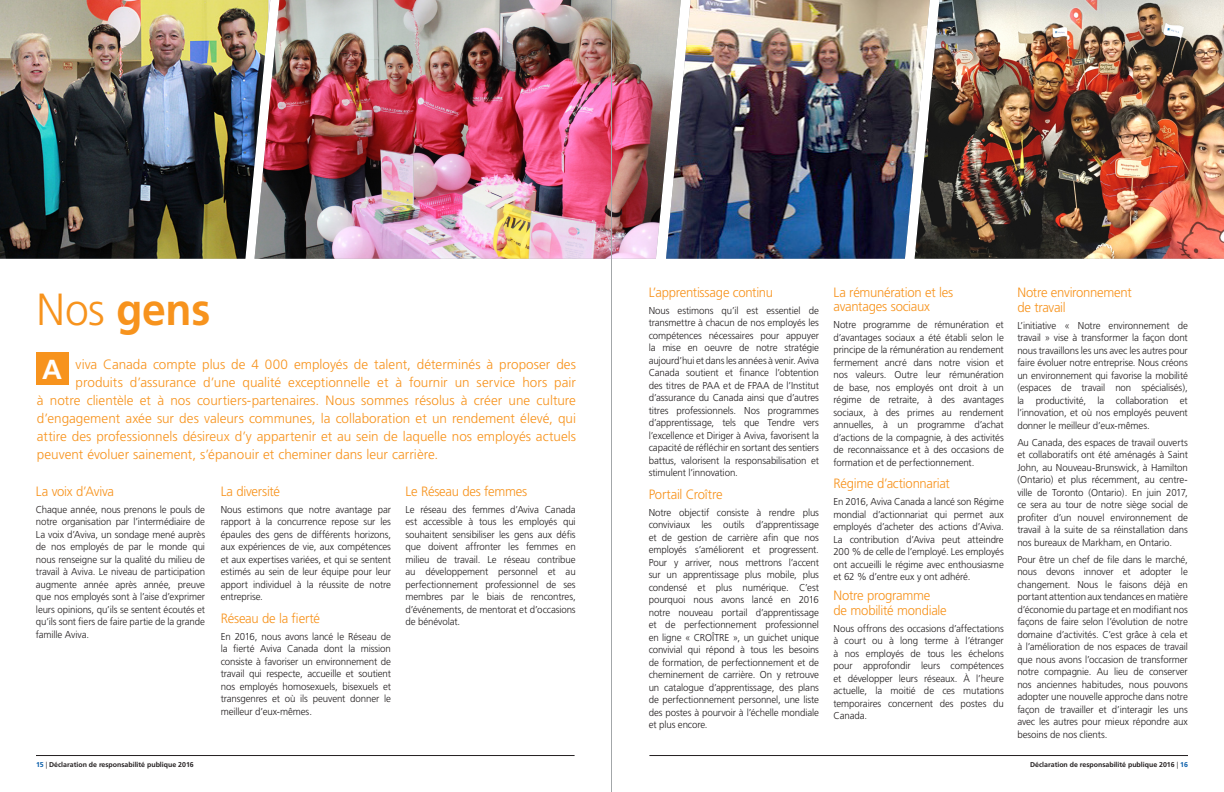
<style>
.page{position:relative;width:1224px;height:792px;background:#fff}
.page>*{position:absolute;margin:0;border:0;box-sizing:border-box;transform-origin:0 0}
.t1{font:700 45px "Frutiger";color:#f7931d;scale:.95 1}
.t2{font:700 27.5px "Frutiger";color:#fff}
.Title_Intro{font:300 13.5px/14.5px "Frutiger";letter-spacing:-.005em;color:#f7931d}
.Title_Intro-2{font:300 13.5px/15px "Frutiger";letter-spacing:-.025em;color:#f7931d}
.Body_Copy_1{font:300 10px/12.5px "Frutiger";letter-spacing:-.01em;color:#231f20;text-align:justify}
.t3{font:700 7px "Frutiger";color:#231f20}
.s1{font-weight:300}
.s2{color:#0158a6}
</style>
<div class="page">
<div style="left:36px;top:352px;width:32px;height:33px;background:#f7931d"></div>
<img style="left:270px;top:0;width:396px;height:259px">
<img style="left:0;top:0;width:270px;height:259px">
<img style="left:930px;top:0;width:294px;height:259px">
<hr style="left:611px;top:0;width:1px;height:792px;background:#a3a7a9">
<img style="left:666px;top:0;width:264px;height:259px">
<hr style="left:36px;top:755px;width:539px;height:1px;background:#231f20">
<hr style="left:649px;top:755px;width:539px;height:1px;background:#231f20">
<p class="t1" style="left:37px;top:283px;width:184px"><span class="s1">Nos</span> gens</p>
<p class="t2" style="left:42px;top:353px;width:21px">A</p>
<p class="Title_Intro" style="left:76px;top:357px;width:502px">viva Canada compte plus de 4 000 employés de talent, déterminés à proposer des</p>
<p class="Title_Intro" style="left:76px;top:375px;width:502px">produits d’assurance d’une qualité exceptionnelle et à fournir un service hors pair</p>
<p class="Title_Intro" style="left:37px;top:393px;width:541px">à notre clientèle et à nos courtiers-partenaires. Nous sommes résolus à créer une culture</p>
<p class="Title_Intro" style="left:37px;top:411px;width:541px">d’engagement axée sur des valeurs communes, la collaboration et un rendement élevé, qui</p>
<p class="Title_Intro" style="left:37px;top:429px;width:541px">attire des professionnels désireux d’y appartenir et au sein de laquelle nos employés actuels</p>
<p class="Title_Intro" style="left:37px;top:447px;width:403px">peuvent évoluer sainement, s’épanouir et cheminer dans leur carrière.</p>
<p class="Title_Intro" style="left:36px;top:484px;width:80px">La voix d’Aviva</p>
<p class="Body_Copy_1" style="left:36px;top:503px;width:171px">Chaque année, nous prenons le pouls de notre organisation par l’intermédiaire de La voix d’Aviva, un sondage mené auprès de nos employés de par le monde qui nous renseigne sur la qualité du milieu de travail à Aviva. Le niveau de participation augmente année après année, preuve que nos employés sont à l’aise d’exprimer leurs opinions, qu’ils se sentent écoutés et qu’ils sont fiers de faire partie de la grande famille Aviva.</p>
<p class="Title_Intro" style="left:221px;top:484px;width:61px">La diversité</p>
<p class="Body_Copy_1" style="left:221px;top:503px;width:172px">Nous estimons que notre avantage par rapport à la concurrence repose sur les épaules des gens de différents horizons, aux expériences de vie, aux compétences et aux expertises variées, et qui se sentent estimés au sein de leur équipe pour leur apport individuel à la réussite de notre entreprise.</p>
<p class="Title_Intro" style="left:221px;top:611px;width:101px">Réseau de la fierté</p>
<p class="Body_Copy_1" style="left:221px;top:630px;width:172px">En 2016, nous avons lancé le Réseau de la fierté Aviva Canada dont la mission consiste à favoriser un environnement de travail qui respecte, accueille et soutient nos employés homosexuels, bisexuels et transgenres et où ils peuvent donner le meilleur d’eux-mêmes.</p>
<p class="Title_Intro" style="left:405px;top:484px;width:123px">Le Réseau des femmes</p>
<p class="Body_Copy_1" style="left:405px;top:503px;width:172px">Le réseau des femmes d’Aviva Canada est accessible à tous les employés qui souhaitent sensibiliser les gens aux défis que doivent affronter les femmes en milieu de travail. Le réseau contribue au développement personnel et au perfectionnement professionnel de ses membres par le biais de rencontres, d’événements, de mentorat et d’occasions de bénévolat.</p>
<p class="Title_Intro" style="left:649px;top:285px;width:126px">L’apprentissage continu</p>
<p class="Body_Copy_1" style="left:649px;top:304px;width:172px">Nous estimons qu’il est essentiel de transmettre à chacun de nos employés les compétences nécessaires pour appuyer la mise en oeuvre de notre stratégie aujourd’hui et dans les années à venir. Aviva Canada soutient et finance l’obtention des titres de PAA et de FPAA de l’Institut d’assurance du Canada ainsi que d’autres titres professionnels. Nos programmes d’apprentissage, tels que Tendre vers l’excellence et Diriger à Aviva, favorisent la capacité de réfléchir en sortant des sentiers battus, valorisent la responsabilisation et stimulent l’innovation.</p>
<p class="Title_Intro" style="left:649px;top:487px;width:75px">Portail Croître</p>
<p class="Body_Copy_1" style="left:649px;top:506px;width:172px">Notre objectif consiste à rendre plus conviviaux les outils d’apprentissage et de gestion de carrière afin que nos employés s’améliorent et progressent.<br>Pour y arriver, nous mettrons l’accent sur un apprentissage plus mobile, plus condensé et plus numérique. C’est pourquoi nous avons lancé en 2016 notre nouveau portail d’apprentissage et de perfectionnement professionnel en ligne « CROÎTRE », un guichet unique convivial qui répond à tous les besoins de formation, de perfectionnement et de cheminement de carrière. On y retrouve un catalogue d’apprentissage, des plans de perfectionnement personnel, une liste des postes à pourvoir à l’échelle mondiale et plus encore.</p>
<p class="Title_Intro" style="left:834px;top:285px;width:121px">La rémunération et les avantages sociaux</p>
<p class="Body_Copy_1" style="left:834px;top:319px;width:172px">Notre programme de rémunération et d’avantages sociaux a été établi selon le principe de la rémunération au rendement fermement ancré dans notre vision et nos valeurs. Outre leur rémunération de base, nos employés ont droit à un régime de retraite, à des avantages sociaux, à des primes au rendement annuelles, à un programme d’achat d’actions de la compagnie, à des activités de reconnaissance et à des occasions de formation et de perfectionnement.</p>
<p class="Title_Intro" style="left:834px;top:476px;width:118px">Régime d’actionnariat</p>
<p class="Body_Copy_1" style="left:834px;top:496px;width:172px">En 2016, Aviva Canada a lancé son Régime mondial d’actionnariat qui permet aux employés d’acheter des actions d’Aviva.<br>La contribution d’Aviva peut atteindre 200 % de celle de l’employé. Les employés ont accueilli le régime avec enthousiasme et 62 % d’entre eux y ont adhéré.</p>
<p class="Title_Intro" style="left:834px;top:588px;width:115px;line-height:15px">Notre programme de mobilité mondiale</p>
<p class="Body_Copy_1" style="left:834px;top:622px;width:172px">Nous offrons des occasions d’affectations à court ou à long terme à l’étranger à nos employés de tous les échelons pour approfondir leurs compétences et développer leurs réseaux. À l’heure actuelle, la moitié de ces mutations temporaires concernent des postes du Canada.</p>
<p class="Title_Intro-2" style="left:1017px;top:285px;width:116px">Notre environnement de travail</p>
<p class="Body_Copy_1" style="left:1017px;top:319px;width:172px">L’initiative « Notre environnement de travail » vise à transformer la façon dont nous travaillons les uns avec les autres pour faire évoluer notre entreprise. Nous créons un environnement qui favorise la mobilité (espaces de travail non spécialisés), la productivité, la collaboration et l’innovation, et où nos employés peuvent donner le meilleur d’eux-mêmes.</p>
<p class="Body_Copy_1" style="left:1017px;top:436px;width:172px">Au Canada, des espaces de travail ouverts et collaboratifs ont été aménagés à Saint John, au Nouveau-Brunswick, à Hamilton (Ontario) et plus récemment, au centre&shy;ville de Toronto (Ontario). En juin 2017, ce sera au tour de notre siège social de profiter d’un nouvel environnement de travail à la suite de sa réinstallation dans nos bureaux de Markham, en Ontario.</p>
<p class="Body_Copy_1" style="left:1017px;top:553px;width:172px">Pour être un chef de file dans le marché, nous devons innover et adopter le changement. Nous le faisons déjà en portant attention aux tendances en matière d’économie du partage et en modifiant nos façons de faire selon l’évolution de notre domaine d’activités. C’est grâce à cela et à l’amélioration de nos espaces de travail que nous avons l’occasion de transformer notre compagnie. Au lieu de conserver nos anciennes habitudes, nous pouvons adopter une nouvelle approche dans notre façon de travailler et d’interagir les uns avec les autres pour mieux répondre aux besoins de nos clients.</p>
<p class="t3" style="left:36px;top:760px;width:159px"><span class="s2">15</span> <span class="s1">|</span> Déclaration de responsabilité publique 2016</p>
<p class="t3" style="left:1030px;top:760px;width:159px">Déclaration de responsabilité publique 2016 <span class="s1">|</span> <span class="s2">16</span></p>
</div>
